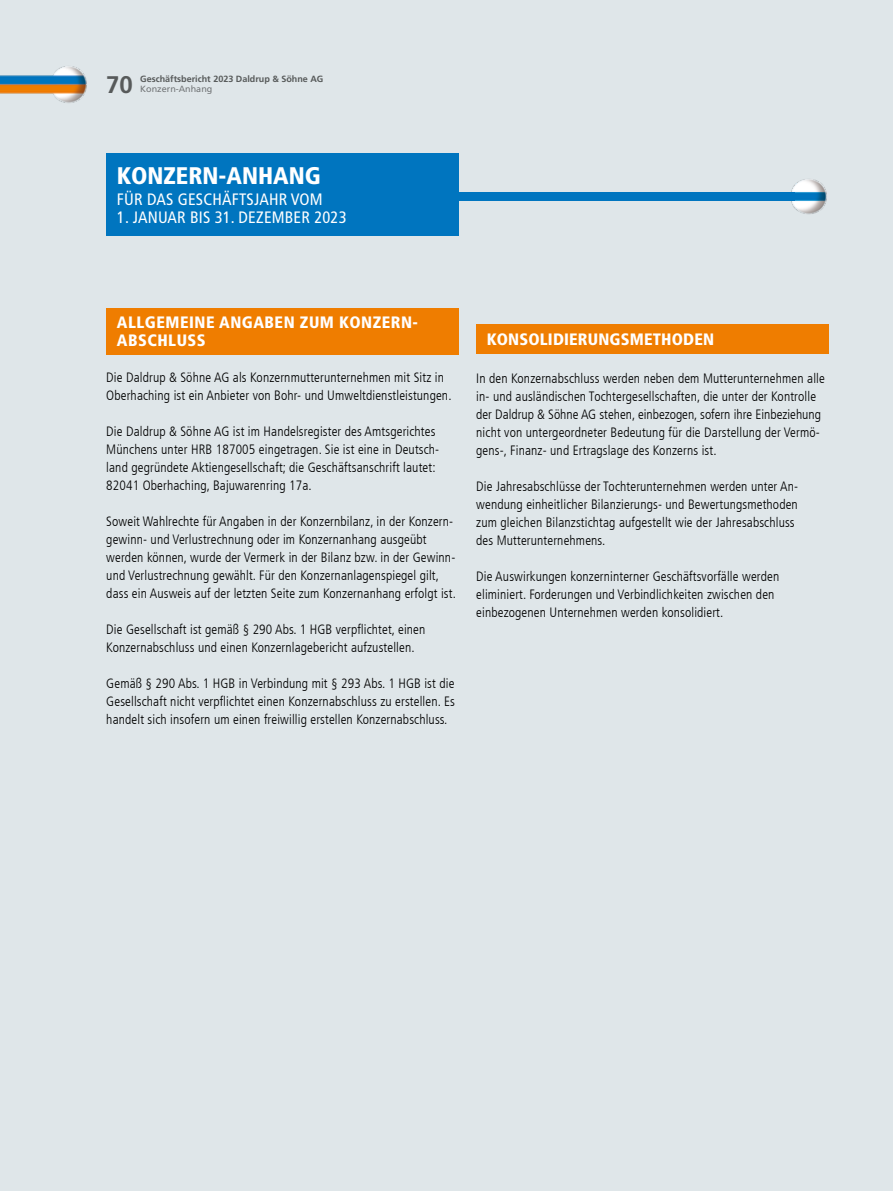
<style>
.page{position:relative;width:893px;height:1191px;background:#dfe6e9}
.page>*{position:absolute;margin:0;border:0;box-sizing:border-box;transform-origin:0 0}
.t1{font:900 condensed 24px "Frutiger LT Com";color:#fff}
.t2{font:700 24px "Frutiger LT Com";color:#575a5a}
.t3{font:condensed 16.5px "Frutiger LT Com";letter-spacing:.01em;color:#fff}
.t4{font:900 condensed 16.5px/18px "Frutiger LT Com";letter-spacing:.03em;color:#fff}
.t5{font:900 condensed 16.5px "Frutiger LT Com";letter-spacing:.01em;color:#fff}
.t6{font:300 condensed 13.5px/18px "Frutiger LT Com";letter-spacing:.01em;color:#000}
.t7{font:700 9px "Frutiger LT Com";color:#575a5a}
.t8{font:9px "Frutiger LT Com";color:#727577}
</style>
<div class="page">
<div style="left:476px;top:324px;width:353px;height:30px;background:#ef7d00"></div>
<img style="left:0;top:66px;width:87px;height:37px">
<div style="left:106px;top:154px;width:353px;height:82px;background:#0075bf"></div>
<div style="left:106px;top:308px;width:353px;height:46px;background:#ef7d00"></div>
<img style="left:789px;top:179px;width:38px;height:35px">
<div style="left:457px;top:193px;width:338px;height:8px;background:#0075bf"></div>
<h1 class="t2" style="left:106px;top:70px;width:28px">70</h1>
<p class="t7" style="left:140px;top:74px;width:185px">Geschäftsbericht 2023 Daldrup &amp; Söhne AG</p>
<p class="t8" style="left:140px;top:84px;width:74px">Konzern-Anhang</p>
<h1 class="t1" style="left:117px;top:161px;width:205px">KONZERN-ANHANG</h1>
<p class="t3" style="left:117px;top:189px;width:207px">FÜR DAS GESCHÄFTSJAHR VOM</p>
<p class="t3" style="left:117px;top:208px;width:231px">1. JANUAR BIS 31. DEZEMBER 2023</p>
<p class="t4" style="left:117px;top:313px;width:303px">ALLGEMEINE ANGABEN ZUM KONZERN-<br>ABSCHLUSS</p>
<p class="t6" style="left:106px;top:369px;width:347px">Die Daldrup &amp; Söhne AG als Konzernmutterunternehmen mit Sitz in<br>Oberhaching ist ein Anbieter von Bohr- und Umweltdienstleistungen.</p>
<p class="t6" style="left:106px;top:423px;width:334px">Die Daldrup &amp; Söhne AG ist im Handelsregister des Amtsgerichtes Münchens unter HRB 187005 eingetragen. Sie ist eine in Deutsch&shy;land gegründete Aktiengesellschaft; die Geschäftsanschrift lautet:<br>82041 Oberhaching, Bajuwarenring 17a.</p>
<p class="t6" style="left:106px;top:513px;width:351px">Soweit Wahlrechte für Angaben in der Konzernbilanz, in der Konzern&shy;gewinn- und Verlustrechnung oder im Konzernanhang ausgeübt werden können, wurde der Vermerk in der Bilanz bzw. in der Gewinn&shy;und Verlustrechnung gewählt. Für den Konzernanlagenspiegel gilt, dass ein Ausweis auf der letzten Seite zum Konzernanhang erfolgt ist.</p>
<p class="t6" style="left:106px;top:621px;width:321px">Die Gesellschaft ist gemäß § 290 Abs. 1 HGB verpflichtet, einen<br>Konzernabschluss und einen Konzernlagebericht aufzustellen.</p>
<p class="t6" style="left:106px;top:675px;width:350px;text-align:justify">Gemäß § 290 Abs. 1 HGB in Verbindung mit § 293 Abs. 1 HGB ist die Gesellschaft nicht verpflichtet einen Konzernabschluss zu erstellen. Es handelt sich insofern um einen freiwillig erstellen Konzernabschluss.</p>
<p class="t5" style="left:487px;top:329px;width:229px">KONSOLIDIERUNGSMETHODEN</p>
<p class="t6" style="left:476px;top:370px;width:350px">In den Konzernabschluss werden neben dem Mutterunternehmen alle in- und ausländischen Tochtergesellschaften, die unter der Kontrolle der Daldrup &amp; Söhne AG stehen, einbezogen, sofern ihre Einbeziehung nicht von untergeordneter Bedeutung für die Darstellung der Vermö&shy;gens-, Finanz- und Ertragslage des Konzerns ist.</p>
<p class="t6" style="left:476px;top:478px;width:323px">Die Jahresabschlüsse der Tochterunternehmen werden unter An&shy;wendung einheitlicher Bilanzierungs- und Bewertungsmethoden zum gleichen Bilanzstichtag aufgestellt wie der Jahresabschluss des Mutterunternehmens.</p>
<p class="t6" style="left:476px;top:568px;width:305px">Die Auswirkungen konzerninterner Geschäftsvorfälle werden eliminiert. Forderungen und Verbindlichkeiten zwischen den einbezogenen Unternehmen werden konsolidiert.</p>
</div>
